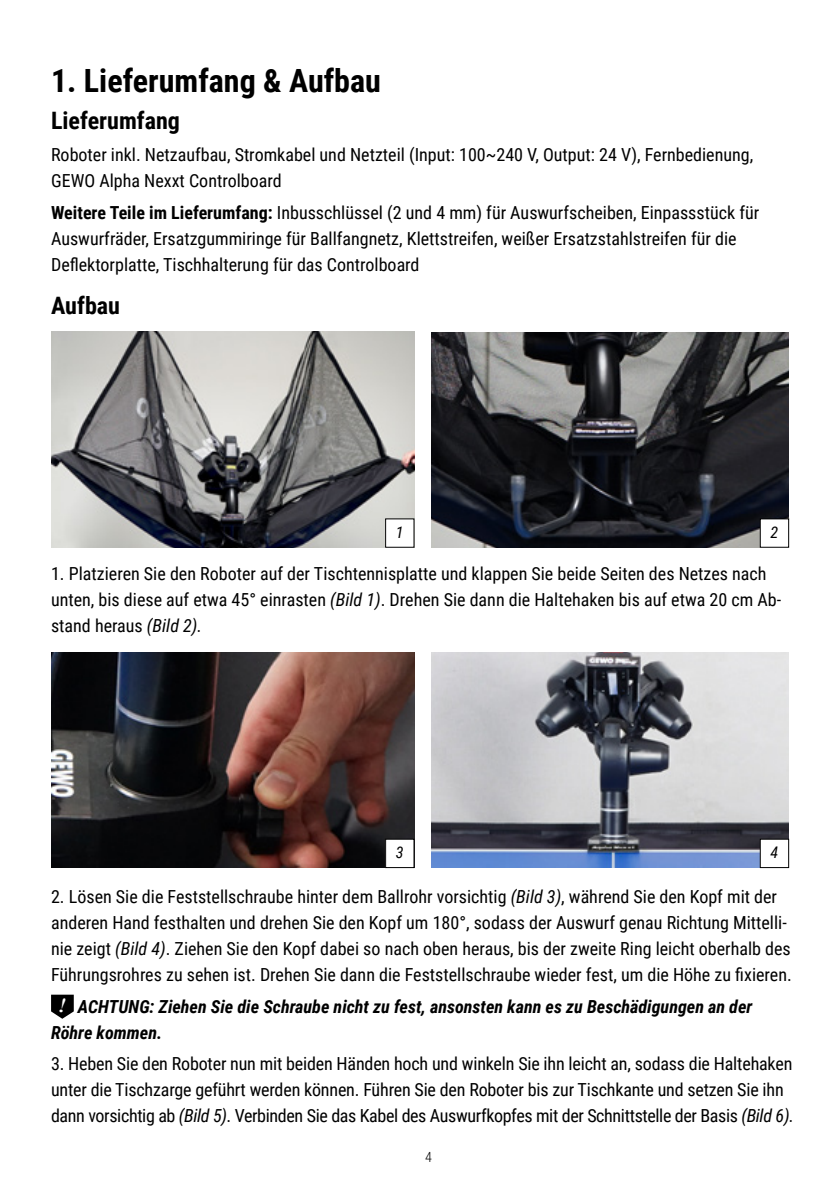
<style>
.page{position:relative;width:840px;height:1191px;background:#fff}
.page>*{position:absolute;margin:0;border:0;box-sizing:border-box;transform-origin:0 0}
.t1{font:700 32px "Roboto Condensed";color:#000}
.t2{font:700 24px "Roboto Condensed";color:#000}
.t3{font:18px/26px "Roboto Condensed";color:#000}
.t4{font:italic 700 18px/26px "Roboto Condensed";color:#000}
.t5{font:italic 16px "Roboto Condensed";color:#000}
.t6{font:300 14px "Roboto Condensed";color:#000}
.s1{font-weight:700}
.s2{font-style:italic}
.s3{font-family:"Times New Roman";font-size:20px;color:#fff}
</style>
<div class="page">
<svg style="left:51px;top:994px;width:23px;height:24px"></svg>
<img style="left:51px;top:332px;width:363px;height:215px">
<div style="left:385px;top:519px;width:29px;height:28px;background:#fff"></div>
<img style="left:431px;top:332px;width:357px;height:215px">
<div style="left:759px;top:519px;width:29px;height:28px;background:#fff"></div>
<div style="left:759px;top:518px;width:29px;height:29px;border:1px solid #000"></div>
<img style="left:51px;top:652px;width:363px;height:215px">
<div style="left:385px;top:839px;width:29px;height:28px;background:#fff"></div>
<div style="left:385px;top:839px;width:29px;height:29px;border:1px solid #000"></div>
<img style="left:431px;top:652px;width:357px;height:215px">
<div style="left:759px;top:839px;width:29px;height:28px;background:#fff"></div>
<div style="left:759px;top:839px;width:29px;height:29px;border:1px solid #000"></div>
<h1 class="t1" style="left:51px;top:58px;width:331px">1. Lieferumfang &amp; Aufbau</h1>
<h2 class="t2" style="left:51px;top:104px;width:130px">Lieferumfang</h2>
<p class="t3" style="left:51px;top:141px;width:703px">Roboter inkl. Netzaufbau, Stromkabel und Netzteil (Input: 100~240 V, Output: 24 V), Fernbedienung,<br>GEWO Alpha Nexxt Controlboard</p>
<p class="t3" style="left:51px;top:199px;width:709px"><span class="s1">Weitere Teile im Lieferumfang:</span> Inbusschlüssel (2 und 4 mm) für Auswurfscheiben, Einpassstück für<br>Auswurfräder, Ersatzgummiringe für Ballfangnetz, Klettstreifen, weißer Ersatzstahlstreifen für die<br>Deflektorplatte, Tischhalterung für das Controlboard</p>
<h2 class="t2" style="left:51px;top:288px;width:70px">Aufbau</h2>
<p class="t5" style="left:395px;top:521px;width:9px">1</p>
<p class="t5" style="left:770px;top:521px;width:9px">2</p>
<p class="t3" style="left:51px;top:559px;width:731px">1. Platzieren Sie den Roboter auf der Tischtennisplatte und klappen Sie beide Seiten des Netzes nach unten, bis diese auf etwa 45° einrasten <span class="s2">(Bild 1)</span>. Drehen Sie dann die Haltehaken bis auf etwa 20 cm Ab&shy;stand heraus <span class="s2">(Bild 2).</span></p>
<p class="t5" style="left:395px;top:841px;width:9px">3</p>
<p class="t5" style="left:770px;top:841px;width:9px">4</p>
<p class="t3" style="left:51px;top:883px;width:741px">2. Lösen Sie die Feststellschraube hinter dem Ballrohr vorsichtig <span class="s2">(Bild 3)</span>, während Sie den Kopf mit der anderen Hand festhalten und drehen Sie den Kopf um 180°, sodass der Auswurf genau Richtung Mittelli&shy;nie zeigt <span class="s2">(Bild 4)</span>. Ziehen Sie den Kopf dabei so nach oben heraus, bis der zweite Ring leicht oberhalb des Führungsrohres zu sehen ist. Drehen Sie dann die Feststellschraube wieder fest, um die Höhe zu fixieren.</p>
<p class="t4" style="left:51px;top:992px;width:702px;text-indent:7px"><span class="s3">!</span> ACHTUNG: Ziehen Sie die Schraube nicht zu fest, ansonsten kann es zu Beschädigungen an der<br>Röhre kommen.</p>
<p class="t3" style="left:51px;top:1050px;width:744px">3. Heben Sie den Roboter nun mit beiden Händen hoch und winkeln Sie ihn leicht an, sodass die Haltehaken unter die Tischzarge geführt werden können. Führen Sie den Roboter bis zur Tischkante und setzen Sie ihn dann vorsichtig ab <span class="s2">(Bild 5)</span>. Verbinden Sie das Kabel des Auswurfkopfes mit der Schnittstelle der Basis <span class="s2">(Bild 6).</span></p>
<p class="t6" style="left:425px;top:1147px;width:8px">4</p>
</div>
